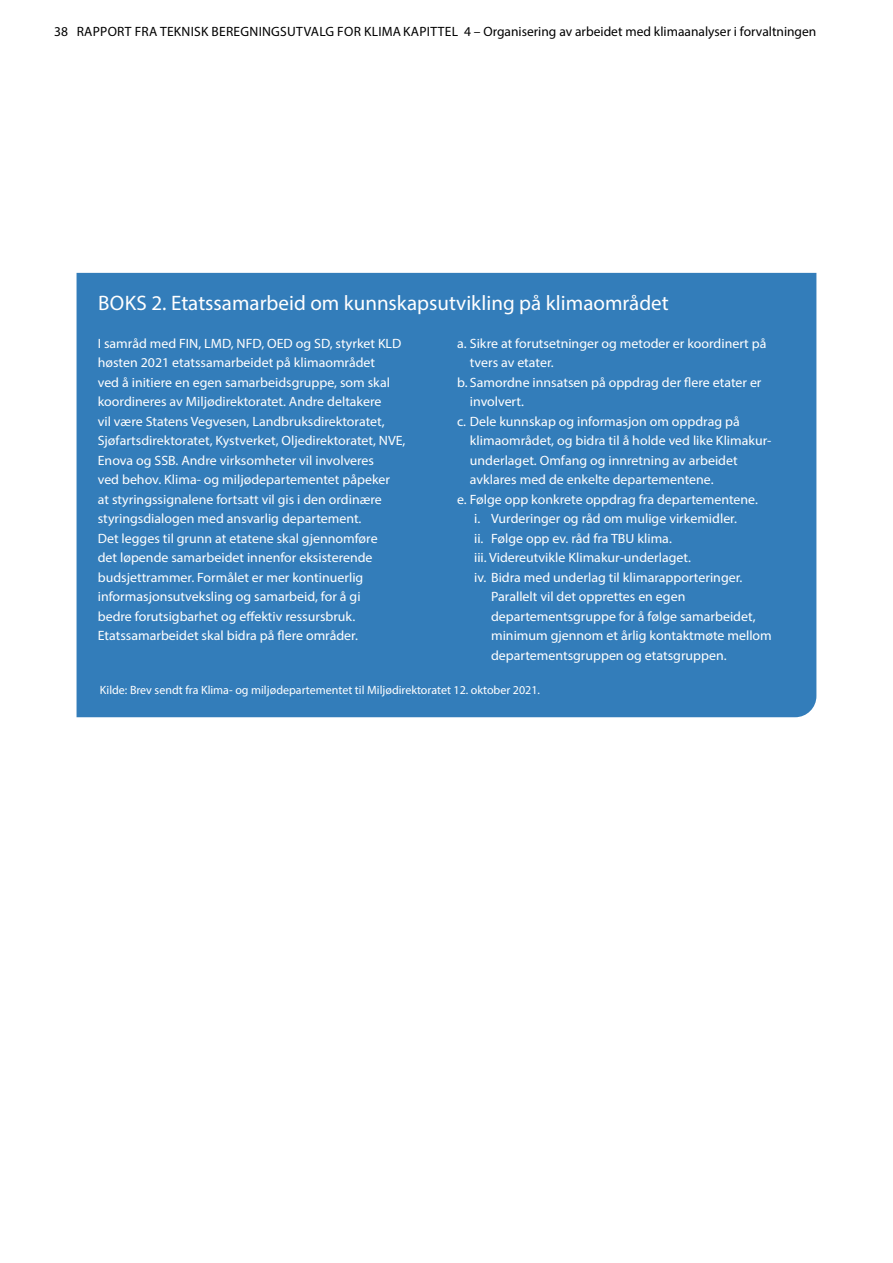
<style>
.page{position:relative;width:893px;height:1263px;background:#fff}
.page>*{position:absolute;margin:0;border:0;box-sizing:border-box;transform-origin:0 0}
.t1{font:21px "Myriad Pro";color:#fff}
.t2{font:13.5px/19.5px "Myriad Pro";color:#fff}
.t3{font:13.5px "Myriad Pro";letter-spacing:.005em;color:#000}
.t4{font:12px "Myriad Pro";color:#fff}
</style>
<div class="page">
<div style="left:77px;top:273px;width:739px;height:444px;background:#337dba"></div>
<p class="t3" style="left:54px;top:23px;width:764px">38 RAPPORT FRA TEKNISK BEREGNINGSUTVALG FOR KLIMA KAPITTEL 4 – Organisering av arbeidet med klimaanalyser i forvaltningen</p>
<h1 class="t1" style="left:98px;top:290px;width:572px">BOKS 2. Etatssamarbeid om kunnskapsutvikling på klimaområdet</h1>
<p class="t2" style="left:98px;top:333px;width:309px">I samråd med FIN, LMD, NFD, OED og SD, styrket KLD høsten 2021 etatssamarbeidet på klimaområdet<br>ved å initiere en egen samarbeidsgruppe, som skal koordineres av Miljødirektoratet. Andre deltakere<br>vil være Statens Vegvesen, Landbruksdirektoratet, Sjøfartsdirektoratet, Kystverket, Oljedirektoratet, NVE, Enova og SSB. Andre virksomheter vil involveres<br>ved behov. Klima- og miljødepartementet påpeker<br>at styringssignalene fortsatt vil gis i den ordinære styringsdialogen med ansvarlig departement.<br>Det legges til grunn at etatene skal gjennomføre<br>det løpende samarbeidet innenfor eksisterende budsjettrammer. Formålet er mer kontinuerlig informasjonsutveksling og samarbeid, for å gi<br>bedre forutsigbarhet og effektiv ressursbruk.<br>Etatssamarbeidet skal bidra på flere områder.</p>
<p class="t2" style="left:457px;top:333px;width:311px">a. Sikre at forutsetninger og metoder er koordinert på</p>
<p class="t2" style="left:470px;top:353px;width:85px">tvers av etater.</p>
<p class="t2" style="left:457px;top:372px;width:306px">b. Samordne innsatsen på oppdrag der flere etater er</p>
<p class="t2" style="left:470px;top:392px;width:56px">involvert.</p>
<p class="t2" style="left:457px;top:411px;width:284px">c. Dele kunnskap og informasjon om oppdrag på</p>
<p class="t2" style="left:470px;top:431px;width:303px">klimaområdet, og bidra til å holde ved like Klimakur-</p>
<p class="t2" style="left:470px;top:450px;width:269px">underlaget. Omfang og innretning av arbeidet</p>
<p class="t2" style="left:470px;top:470px;width:245px">avklares med de enkelte departementene.</p>
<p class="t2" style="left:457px;top:489px;width:302px">e. Følge opp konkrete oppdrag fra departementene.</p>
<p class="t2" style="left:474px;top:509px;width:264px">i. Vurderinger og råd om mulige virkemidler.</p>
<p class="t2" style="left:474px;top:528px;width:199px">ii. Følge opp ev. råd fra TBU klima.</p>
<p class="t2" style="left:474px;top:548px;width:218px">iii. Videreutvikle Klimakur-underlaget.</p>
<p class="t2" style="left:474px;top:567px;width:270px">iv. Bidra med underlag til klimarapporteringer.</p>
<p class="t2" style="left:491px;top:587px;width:196px">Parallelt vil det opprettes en egen</p>
<p class="t2" style="left:491px;top:606px;width:266px">departementsgruppe for å følge samarbeidet,</p>
<p class="t2" style="left:491px;top:626px;width:282px">minimum gjennom et årlig kontaktmøte mellom</p>
<p class="t2" style="left:491px;top:645px;width:237px">departementsgruppen og etatsgruppen.</p>
<p class="t4" style="left:100px;top:683px;width:442px">Kilde: Brev sendt fra Klima- og miljødepartementet til Miljødirektoratet 12. oktober 2021.</p>
</div>
